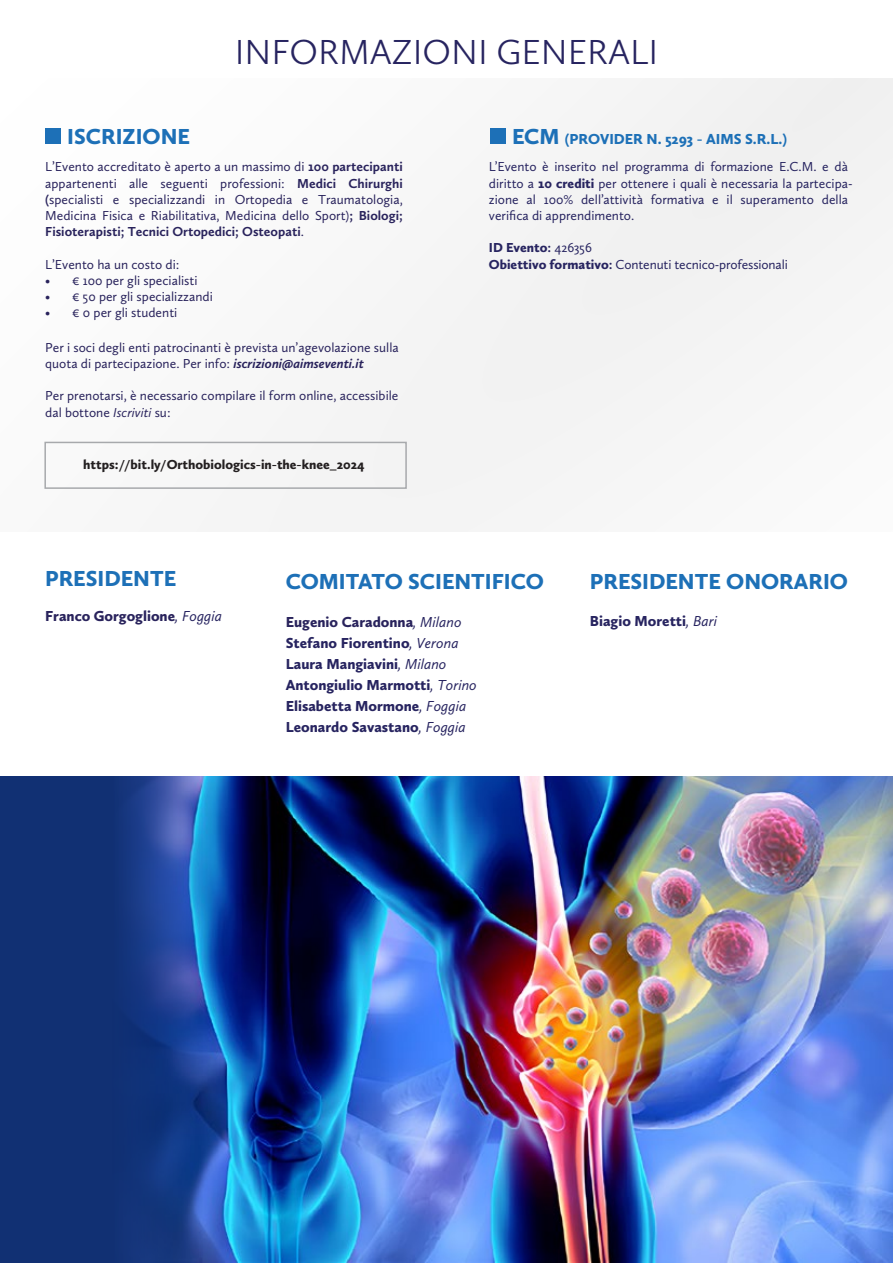
<style>
.page{position:relative;width:893px;height:1263px;background:#fff}
.page>*{position:absolute;margin:0;border:0;box-sizing:border-box;transform-origin:0 0}
.t1{font:300 36px "Calluna Sans";color:#272460}
.t2{font:900 22.5px "Calluna Sans";color:#1d70b7}
.t3{font:900 15px/21px "Calluna Sans";color:#272460}
.t4{font:900 15px "Calluna Sans";color:#1d70b7}
.t5{font:900 15px "Calluna Sans";color:#29235c}
.t6{font:13.5px/16.2px "Calluna Sans";color:#29235c}
.t7{font:13.5px/16.2px "Calluna Sans";color:#272460}
.t8{font:900 13.5px "Calluna Sans";color:#231f20}
.s1{font-weight:700}
.s2{font-weight:700;font-style:italic}
.s3{font-style:italic}
.s4{font-size:22.5px}
.s5{font-weight:900}
.s6{font-weight:400;font-style:italic;color:#272460}
.s7{font-weight:400;font-style:italic}
.s8{color:#29235c}
</style>
<div class="page">
<div style="left:0;top:79px;width:893px;height:452px;background:#f6f6f6"></div>
<div style="left:44px;top:442px;width:363px;height:47px;border:2px solid #a7a9ac"></div>
<div style="left:45px;top:128px;width:16px;height:16px;background:#1d70b7"></div>
<div style="left:490px;top:128px;width:15px;height:16px;background:#1d70b7"></div>
<img style="left:202px;top:776px;width:691px;height:487px">
<svg style="left:0;top:776px;width:202px;height:487px"></svg>
<h1 class="t1" style="left:235px;top:30px;width:425px">INFORMAZIONI GENERALI</h1>
<h2 class="t2" style="left:67px;top:122px;width:124px">ISCRIZIONE</h2>
<p class="t6" style="left:45px;top:159px;width:359px;text-align:justify">L’Evento accreditato è aperto a un massimo di <span class="s1">100 partecipanti </span>appartenenti alle seguenti professioni: <span class="s1">Medici Chirurghi (</span>specialisti e specializzandi in Ortopedia e Traumatologia, Medicina Fisica e Riabilitativa, Medicina dello Sport)<span class="s1">; Biologi; Fisioterapisti; Tecnici Ortopedici; Osteopati</span>.</p>
<p class="t6" style="left:45px;top:256px;width:136px">L’Evento ha un costo di:</p>
<p class="t6" style="left:45px;top:272px;width:154px">• € 100 per gli specialisti</p>
<p class="t6" style="left:45px;top:288px;width:169px">• € 50 per gli specializzandi</p>
<p class="t6" style="left:45px;top:304px;width:134px">• € 0 per gli studenti</p>
<p class="t6" style="left:45px;top:339px;width:355px">Per i soci degli enti patrocinanti è prevista un’agevolazione sulla quota di partecipazione. Per info: <span class="s2">iscrizioni@aimseventi.it</span></p>
<p class="t6" style="left:45px;top:388px;width:355px">Per prenotarsi, è necessario compilare il form online, accessibile dal bottone <span class="s3">Iscriviti</span> su:</p>
<p class="t8" style="left:83px;top:456px;width:283px">https://bit.ly/Orthobiologics-in-the-knee_2024</p>
<p class="t4" style="left:512px;top:129px;width:277px"><span class="s4">ECM</span> (PROVIDER N. 5293 - AIMS S.R.L.)</p>
<p class="t7" style="left:489px;top:159px;width:365px">L’Evento è inserito nel programma di formazione E.C.M. e dà diritto a <span class="s5">10 crediti</span> per ottenere i quali è necessaria la partecipa&shy;zione al 100% dell’attività formativa e il superamento della verifica di apprendimento.</p>
<p class="t7" style="left:489px;top:240px;width:300px"><span class="s5">ID Evento</span><span class="s1">:</span> 426356<br><span class="s5">Obiettivo formativo</span><span class="s1">:</span> Contenuti tecnico-professionali</p>
<h2 class="t2" style="left:45px;top:564px;width:132px">PRESIDENTE</h2>
<h2 class="t2" style="left:590px;top:568px;width:260px">PRESIDENTE ONORARIO</h2>
<p class="t5" style="left:45px;top:607px;width:178px">Franco Gorgoglione<span class="s6">, Foggia</span></p>
<p class="t3" style="left:590px;top:610px;width:129px">Biagio Moretti<span class="s7">, Bari</span></p>
<h2 class="t2" style="left:286px;top:567px;width:259px">COMITATO SCIENTIFICO</h2>
<p class="t3" style="left:286px;top:611px;width:193px"><span class="s8">Eugenio Caradonna</span><span class="s7">, Milano<br></span>Stefano Fiorentino<span class="s7">, Verona<br></span>Laura Mangiavini<span class="s7">, Milano<br></span>Antongiulio Marmotti<span class="s7">, Torino<br></span>Elisabetta Mormone<span class="s7">, Foggia<br></span>Leonardo Savastano<span class="s7">, Foggia</span></p>
</div>
